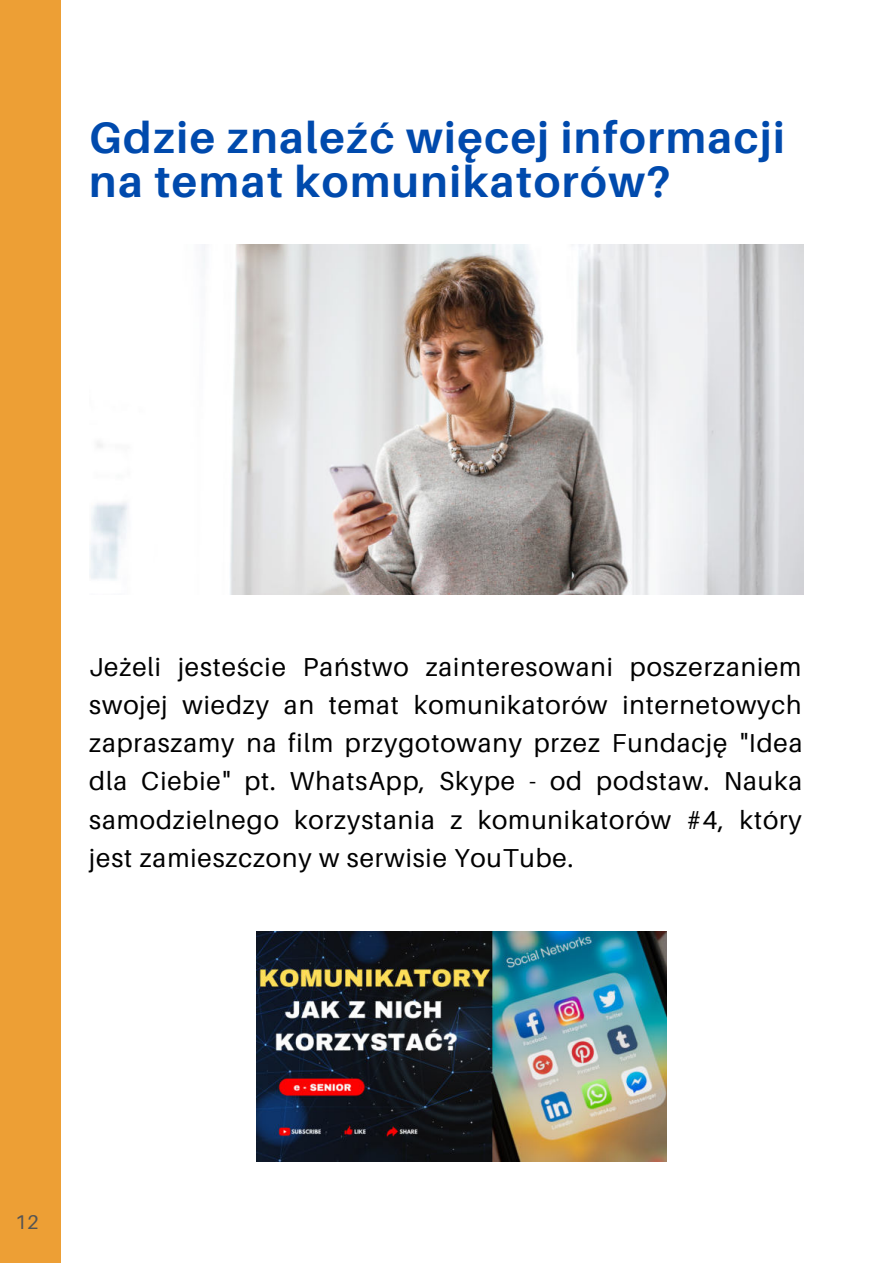
<style>
.page{position:relative;width:893px;height:1264px;background:#fff}
.page>*{position:absolute;margin:0;border:0;box-sizing:border-box;transform-origin:0 0}
.t1{font:700 43.95px/43.8px "Aileron";letter-spacing:.035em;color:#004aad}
.t2{font:25.95px/38.2px "Aileron";letter-spacing:.035em;color:#000;text-align:justify}
.t3{font:19.8px "Aileron";color:#545454}
</style>
<div class="page">
<div style="left:0;top:0;width:60px;height:1262px;background:#ed9f35"></div>
<img style="left:257px;top:931px;width:409px;height:229px">
<img style="left:89px;top:245px;width:714px;height:349px">
<h1 class="t1" style="left:89px;top:116px;width:697px">Gdzie znaleźć więcej informacji na temat komunikatorów?</h1>
<p class="t2" style="left:89px;top:648px;width:714px">Jeżeli jesteście Państwo zainteresowani poszerzaniem swojej wiedzy an temat komunikatorów internetowych zapraszamy na film przygotowany przez Fundację "Idea dla Ciebie" pt. WhatsApp, Skype - od podstaw. Nauka samodzielnego korzystania z komunikatorów #4, który jest zamieszczony w serwisie YouTube.</p>
<p class="t3" style="left:15px;top:1210px;width:25px">12</p>
</div>
